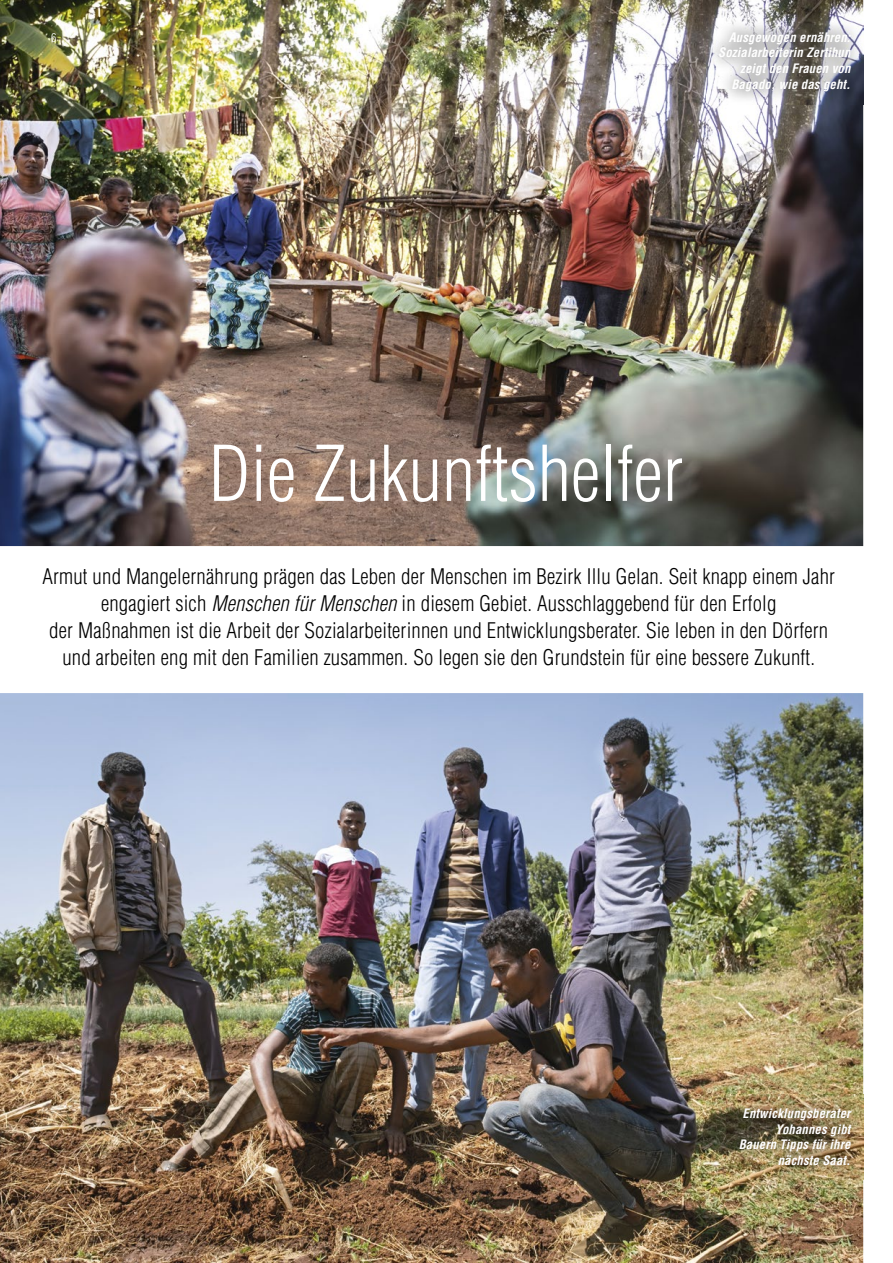
<style>
.page{position:relative;width:893px;height:1263px;background:#fff}
.page>*{position:absolute;margin:0;border:0;box-sizing:border-box;transform-origin:0 0}
.t1{font:300 condensed 75px "Helvetica";color:#fff}
.t2{font:300 condensed 21px/27px "Helvetica";letter-spacing:.01em;color:#000;text-align:center}
.t3{font:italic 700 condensed 12.75px/15.8px "Helvetica";letter-spacing:.01em;color:#fff;text-align:right}
.t4{font:300 condensed 12px "Helvetica";color:#fff}
.s1{font-size:18px}
.s2{font-style:italic}
</style>
<div class="page">
<img style="left:0;top:0;width:863px;height:546px">
<img style="left:0;top:693px;width:863px;height:570px">
<img style="left:727px;top:1094px;width:137px;height:85px">
<img style="left:706px;top:19px;width:158px;height:85px">
<p class="t4" style="left:51px;top:30px;width:15px">6 <span class="s1">|</span></p>
<p class="t3" style="left:718px;top:29px;width:134px">Ausgewogen ernähren:<br>Sozialarbeiterin Zertihun zeigt den Frauen von<br>Bagado, wie das geht.</p>
<h1 class="t1" style="left:209px;top:427px;width:476px">Die Zukunftshelfer</h1>
<p class="t2" style="left:42px;top:563px;width:794px">Armut und Mangelernährung prägen das Leben der Menschen im Bezirk Illu Gelan. Seit knapp einem Jahr engagiert sich <span class="s2">Menschen für Menschen</span> in diesem Gebiet. Ausschlaggebend für den Erfolg<br>der Maßnahmen ist die Arbeit der Sozialarbeiterinnen und Entwicklungsberater. Sie leben in den Dörfern und arbeiten eng mit den Familien zusammen. So legen sie den Grundstein für eine bessere Zukunft.</p>
<p class="t3" style="left:739px;top:1105px;width:113px">Entwicklungsberater<br>Yohannes gibt<br>Bauern Tipps für ihre nächste Saat.</p>
</div>
